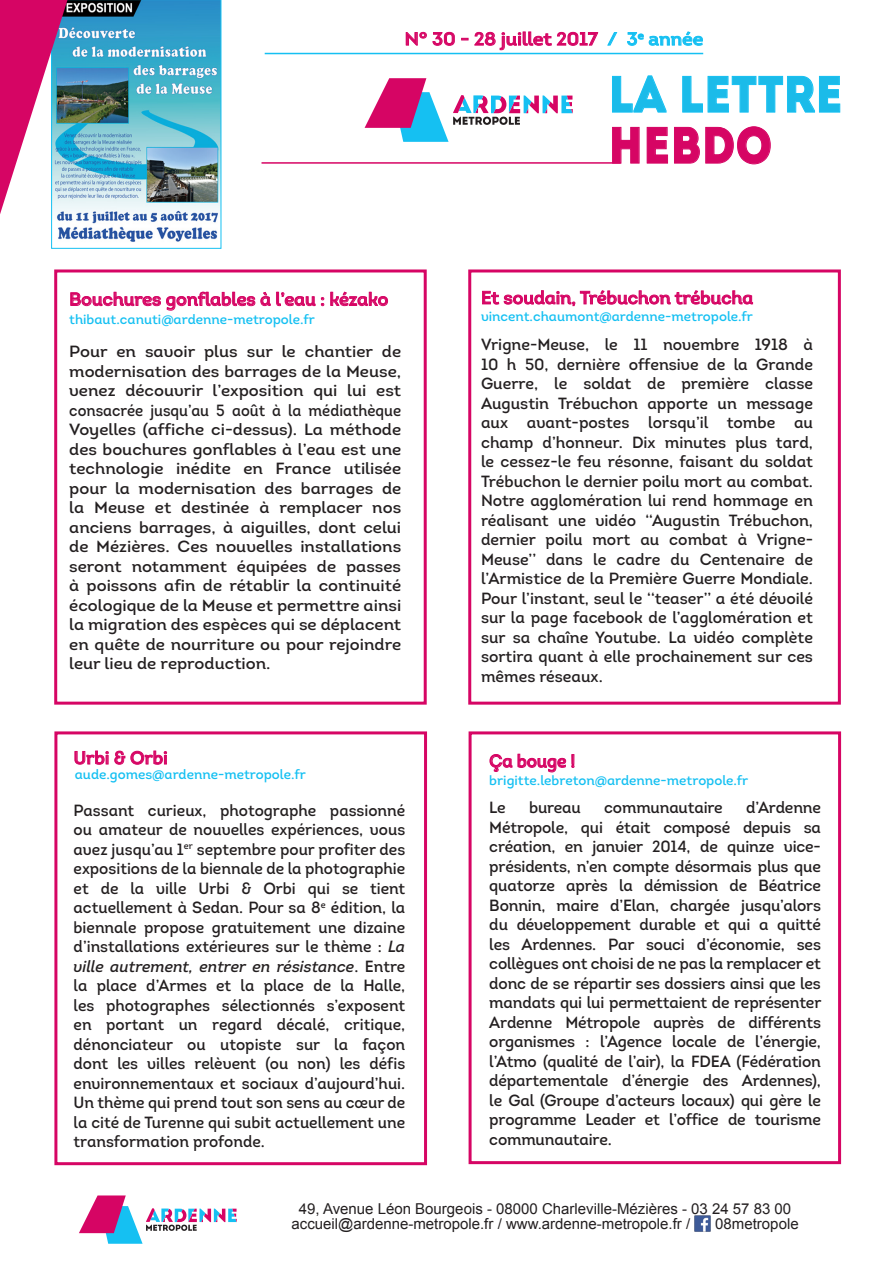
<style>
.page{position:relative;width:893px;height:1263px;background:#fff}
.page>*{position:absolute;margin:0;border:0;box-sizing:border-box;transform-origin:0 0}
.t1{font:51px "Intro";color:#1bbbe9;scale:.89 1}
.t2{font:51px "Intro";color:#d60564;scale:.89 1}
.t3{font:18px "Intro Regular Alt";color:#d60564}
.t4{font:18px "Intro";color:#d60564;scale:1.06 1}
.t5{font:18px "Intro Regular Alt";color:#d60564;scale:.95 1}
.t6{font:16.2px/19.5px "Intro Regular Alt";color:#231f20;text-align:justify}
.t7{font:16.2px/19.5px "Intro Regular Alt";color:#231f20;text-align:justify;scale:.96 1}
.t8{font:16.2px/19.5px "Intro Regular Alt";color:#231f20;text-align:justify;scale:1.04 1}
.t9{font:15px "Arial";color:#231f20}
.t10{font:13.5px "Intro Regular Alt";color:#15c0f2}
.s1{color:#15c0f2}
.s2{font-family:"Intro";font-style:italic}
</style>
<div class="page">
<hr style="left:265px;top:53px;width:438px;height:1px;background:#15c0f2">
<hr style="left:261px;top:162px;width:360px;height:2px;background:#d60564">
<svg style="left:406px;top:32px;width:49px;height:14px"></svg>
<svg style="left:462px;top:38px;width:6px;height:2px"></svg>
<svg style="left:474px;top:31px;width:124px;height:20px"></svg>
<svg style="left:607px;top:32px;width:10px;height:14px"></svg>
<svg style="left:627px;top:31px;width:76px;height:15px"></svg>
<svg style="left:365px;top:78px;width:208px;height:64px"></svg>
<svg style="left:612px;top:75px;width:55px;height:38px"></svg>
<svg style="left:682px;top:76px;width:158px;height:37px"></svg>
<svg style="left:612px;top:127px;width:28px;height:37px"></svg>
<svg style="left:646px;top:127px;width:22px;height:37px"></svg>
<svg style="left:674px;top:126px;width:97px;height:39px"></svg>
<img style="left:694px;top:1215px;width:17px;height:17px">
<div style="left:54px;top:269px;width:373px;height:436px;border:3px solid #d60564"></div>
<div style="left:468px;top:269px;width:373px;height:436px;border:3px solid #d60564"></div>
<div style="left:469px;top:731px;width:372px;height:433px;border:3px solid #d60564"></div>
<div style="left:54px;top:731px;width:373px;height:434px;border:3px solid #d60564"></div>
<svg style="left:79px;top:1195px;width:158px;height:49px"></svg>
<svg style="left:70px;top:291px;width:318px;height:20px"></svg>
<svg style="left:482px;top:290px;width:271px;height:17px"></svg>
<svg style="left:489px;top:754px;width:86px;height:18px"></svg>
<img style="left:54px;top:2px;width:165px;height:240px">
<div style="left:51px;top:0;width:170px;height:249px;border:1px solid #15c0f2"></div>
<svg style="left:0;top:0;width:67px;height:214px"></svg>
<svg style="left:74px;top:750px;width:93px;height:15px"></svg>
<p class="t4" style="left:405px;top:28px;width:283px">N° 30 - 28 juillet 2017 <span class="s1">/ 3</span><sup>e</sup> <span class="s1">année</span></p>
<p class="t1" style="left:608px;top:64px;width:265px">LA LETTRE</p>
<p class="t2" style="left:608px;top:115px;width:186px">HEBDO</p>
<p class="t3" style="left:69px;top:288px;width:321px">Bouchures gonflables à l’eau : kézako</p>
<p class="t8" style="left:69px;top:342px;width:321px">Pour en savoir plus sur le chantier de modernisation des barrages de la Meuse, venez découvrir l’exposition qui lui est consacrée jusqu’au 5 août à la médiathèque Voyelles (affiche ci-dessus). La méthode des bouchures gonflables à l’eau est une technologie inédite en France utilisée pour la modernisation des barrages de la Meuse et destinée à remplacer nos anciens barrages, à aiguilles, dont celui de Mézières. Ces nouvelles installations seront notamment équipées de passes à poissons afin de rétablir la continuité écologique de la Meuse et permettre ainsi la migration des espèces qui se déplacent en quête de nourriture ou pour rejoindre leur lieu de reproduction.</p>
<p class="t10" style="left:69px;top:310px;width:247px">thibaut.canuti@ardenne-metropole.fr</p>
<p class="t3" style="left:481px;top:286px;width:274px">Et soudain, Trébuchon trébucha</p>
<p class="t6" style="left:481px;top:335px;width:333px">Vrigne-Meuse, le 11 novembre 1918 à 10 h 50, dernière offensive de la Grande Guerre, le soldat de première classe Augustin Trébuchon apporte un message aux avant-postes lorsqu’il tombe au champ d’honneur. Dix minutes plus tard, le cessez-le feu résonne, faisant du soldat Trébuchon le dernier poilu mort au combat.<br>Notre agglomération lui rend hommage en réalisant une vidéo ‘‘Augustin Trébuchon, dernier poilu mort au combat à Vrigne-Meuse’’ dans le cadre du Centenaire de l’Armistice de la Première Guerre Mondiale.<br>Pour l’instant, seul le ‘‘teaser’’ a été dévoilé sur la page facebook de l’agglomération et sur sa chaîne Youtube. La vidéo complète sortira quant à elle prochainement sur ces mêmes réseaux.</p>
<p class="t10" style="left:481px;top:307px;width:273px">vincent.chaumont@ardenne-metropole.fr</p>
<p class="t3" style="left:74px;top:746px;width:96px">Urbi &amp; Orbi</p>
<p class="t7" style="left:74px;top:800px;width:347px">Passant curieux, photographe passionné ou amateur de nouvelles expériences, vous avez jusqu’au 1<sup>er</sup> septembre pour profiter des expositions de la biennale de la photographie et de la ville Urbi &amp; Orbi qui se tient actuellement à Sedan. Pour sa 8<sup>e</sup> édition, la biennale propose gratuitement une dizaine d’installations extérieures sur le thème : <span class="s2">La ville autrement, entrer en résistance</span>. Entre la place d’Armes et la place de la Halle, les photographes sélectionnés s’exposent en portant un regard décalé, critique, dénonciateur ou utopiste sur la façon dont les villes relèvent (ou non) les défis environnementaux et sociaux d’aujourd’hui.<br>Un thème qui prend tout son sens au cœur de la cité de Turenne qui subit actuellement une transformation profonde.</p>
<p class="t5" style="left:489px;top:750px;width:92px">Ça bouge !</p>
<p class="t6" style="left:489px;top:797px;width:18px">Le</p>
<p class="t6" style="left:529px;top:797px;width:53px">bureau</p>
<p class="t6" style="left:604px;top:797px;width:120px">communautaire</p>
<p class="t10" style="left:75px;top:766px;width:232px">aude.gomes@ardenne-metropole.fr</p>
<p class="t10" style="left:489px;top:772px;width:261px">brigitte.lebreton@ardenne-metropole.fr</p>
<p class="t6" style="left:489px;top:797px;width:334px;text-indent:257px">d’Ardenne Métropole, qui était composé depuis sa création, en janvier 2014, de quinze vice&shy;présidents, n’en compte désormais plus que quatorze après la démission de Béatrice Bonnin, maire d’Elan, chargée jusqu’alors du développement durable et qui a quitté les Ardennes. Par souci d’économie, ses collègues ont choisi de ne pas la remplacer et donc de se répartir ses dossiers ainsi que les mandats qui lui permettaient de représenter Ardenne Métropole auprès de différents organismes : l’Agence locale de l’énergie, l’Atmo (qualité de l’air), la FDEA (Fédération départementale d’énergie des Ardennes), le Gal (Groupe d’acteurs locaux) qui gère le programme Leader et l’office de tourisme communautaire.</p>
<p class="t9" style="left:299px;top:1199px;width:494px">49, Avenue Léon Bourgeois - 08000 Charleville-Mézières - 03 24 57 83 00</p>
<p class="t9" style="left:291px;top:1214px;width:400px">accueil@ardenne-metropole.fr / www.ardenne-metropole.fr /</p>
<p class="t9" style="left:715px;top:1214px;width:85px">08metropole</p>
</div>
